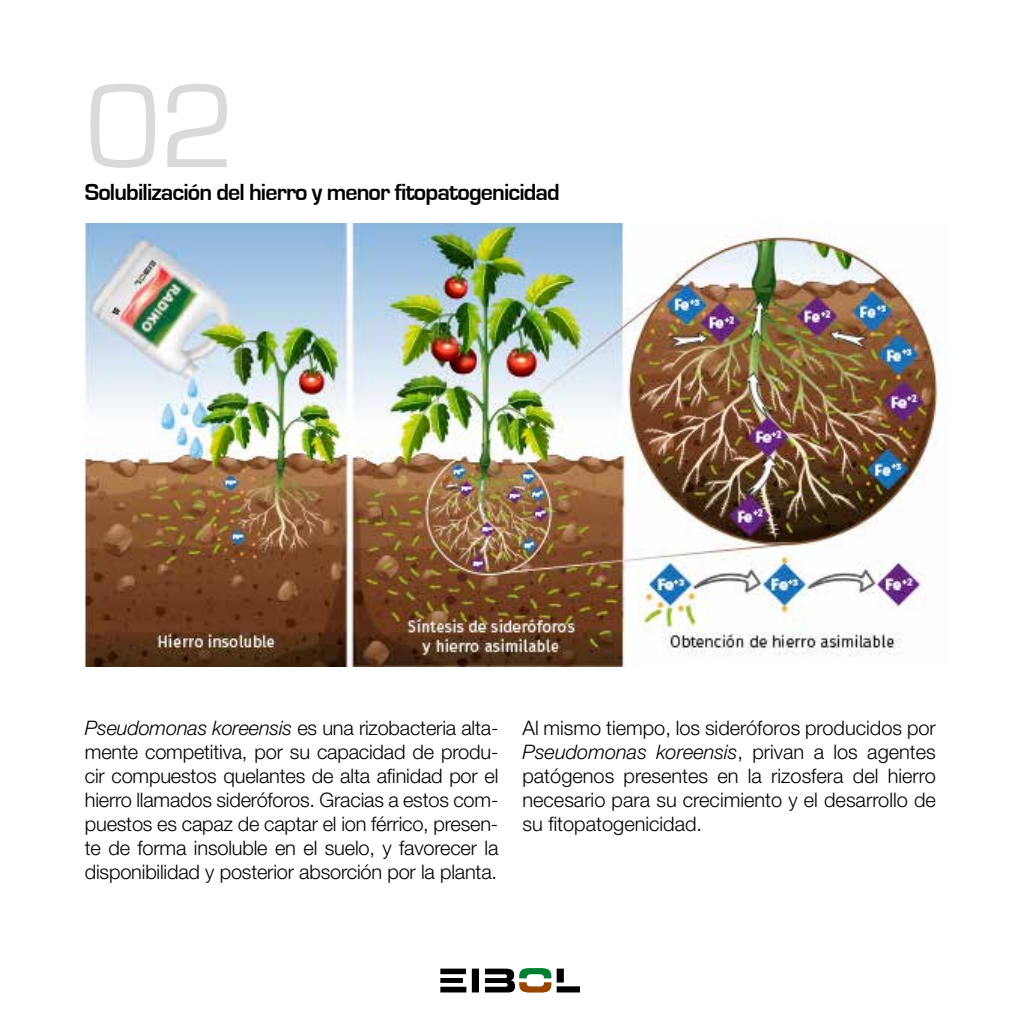
<style>
.page{position:relative;width:1022px;height:1022px;background:#fff}
.page>*{position:absolute;margin:0;border:0;box-sizing:border-box;transform-origin:0 0}
.t1{font:123.6px "Eurostile";color:#dadada}
.t2{font:700 24px "Eurostile";letter-spacing:-.035em;color:#000}
.t3{font:300 20px/24px "Helvetica Neue LT Std";letter-spacing:-.01em;color:#000;text-align:justify}
.s1{font-style:italic}
</style>
<div class="page">
<svg style="left:440px;top:968px;width:140px;height:24px"></svg>
<img style="left:85px;top:223px;width:854px;height:443px">
<h1 class="t1" style="left:85px;top:60px;width:153px">02</h1>
<p class="t2" style="left:85px;top:179px;width:476px">Solubilización del hierro y menor fitopatogenicidad</p>
<p class="t3" style="left:85px;top:715px;width:415px"><span class="s1">Pseudomonas koreensis</span> es una rizobacteria alta&shy;mente competitiva, por su capacidad de produ&shy;cir compuestos quelantes de alta afinidad por el hierro llamados sideróforos. Gracias a estos com&shy;puestos es capaz de captar el ion férrico, presen&shy;te de forma insoluble en el suelo, y favorecer la disponibilidad y posterior absorción por la planta.</p>
<p class="t3" style="left:522px;top:715px;width:415px">Al mismo tiempo, los sideróforos producidos por <span class="s1">Pseudomonas koreensis</span>, privan a los agentes patógenos presentes en la rizosfera del hierro necesario para su crecimiento y el desarrollo de su fitopatogenicidad.</p>
</div>
